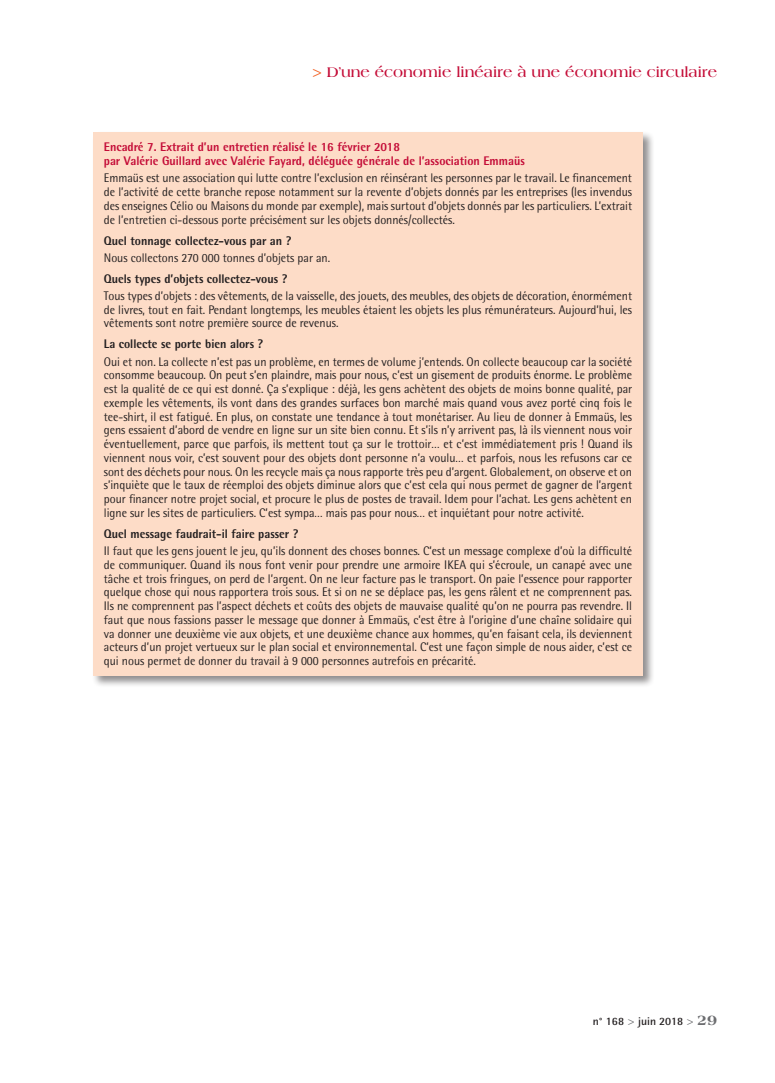
<style>
.page{position:relative;width:775px;height:1083px;background:#fff}
.page>*{position:absolute;margin:0;border:0;box-sizing:border-box;transform-origin:0 0}
.t1{font:700 15px "Americana Std";color:#c40c37}
.t2{font:12.5px/13.8px "Rotis Semi Sans Std";color:#231f20;text-align:justify;scale:.95 1}
.t3{font:800 12.5px "Rotis Semi Sans Std";color:#231f20;scale:.95 1}
.t4{font:800 12.5px/13.8px "Rotis Semi Sans Std";color:#c40c37;scale:.95 1}
.t5{font:700 11.25px "Rotis Semi Sans Std";color:#231f20}
.s1{font-size:15.62px;color:#f26428}
.s2{font-family:"Americana Std";color:#6c6d70}
.s3{font-family:"Americana Std";font-weight:800;font-size:15px;color:#6c6d70}
</style>
<div class="page">
<div style="left:91px;top:130px;width:563px;height:557px;background:#231f20;opacity:.5"></div>
<div style="left:93px;top:132px;width:549px;height:544px;background:#fddcc7"></div>
<p class="t1" style="left:312px;top:64px;width:406px"><span class="s1">&gt;</span> D’une économie linéaire à une économie circulaire</p>
<p class="t4" style="left:104px;top:140px;width:444px">Encadré 7. Extrait d’un entretien réalisé le 16 février 2018<br>par Valérie Guillard avec Valérie Fayard, déléguée générale de l’association Emmaüs</p>
<p class="t2" style="left:104px;top:171px;width:557px">Emmaüs est une association qui lutte contre l’exclusion en réinsérant les personnes par le travail. Le financement de l’activité de cette branche repose notamment sur la revente d’objets donnés par les entreprises (les invendus des enseignes Célio ou Maisons du monde par exemple), mais surtout d’objets donnés par les particuliers. L’extrait de l’entretien ci-dessous porte précisément sur les objets donnés/collectés.</p>
<p class="t3" style="left:104px;top:232px;width:199px">Quel tonnage collectez-vous par an ?</p>
<p class="t2" style="left:104px;top:251px;width:240px">Nous collectons 270 000 tonnes d’objets par an.</p>
<p class="t3" style="left:104px;top:270px;width:194px">Quels types d’objets collectez-vous ?</p>
<p class="t2" style="left:104px;top:289px;width:557px">Tous types d’objets : des vêtements, de la vaisselle, des jouets, des meubles, des objets de décoration, énormément de livres, tout en fait. Pendant longtemps, les meubles étaient les objets les plus rémunérateurs. Aujourd’hui, les vêtements sont notre première source de revenus.</p>
<p class="t3" style="left:104px;top:336px;width:169px">La collecte se porte bien alors ?</p>
<p class="t2" style="left:104px;top:354px;width:558px">Oui et non. La collecte n’est pas un problème, en termes de volume j’entends. On collecte beaucoup car la société consomme beaucoup. On peut s’en plaindre, mais pour nous, c’est un gisement de produits énorme. Le problème est la qualité de ce qui est donné. Ça s’explique : déjà, les gens achètent des objets de moins bonne qualité, par exemple les vêtements, ils vont dans des grandes surfaces bon marché mais quand vous avez porté cinq fois le tee-shirt, il est fatigué. En plus, on constate une tendance à tout monétariser. Au lieu de donner à Emmaüs, les gens essaient d’abord de vendre en ligne sur un site bien connu. Et s’ils n’y arrivent pas, là ils viennent nous voir éventuellement, parce que parfois, ils mettent tout ça sur le trottoir… et c’est immédiatement pris ! Quand ils viennent nous voir, c’est souvent pour des objets dont personne n’a voulu… et parfois, nous les refusons car ce sont des déchets pour nous. On les recycle mais ça nous rapporte très peu d’argent. Globalement, on observe et on s’inquiète que le taux de réemploi des objets diminue alors que c’est cela qui nous permet de gagner de l’argent pour financer notre projet social, et procure le plus de postes de travail. Idem pour l’achat. Les gens achètent en ligne sur les sites de particuliers. C’est sympa… mais pas pour nous… et inquiétant pour notre activité.</p>
<p class="t3" style="left:104px;top:525px;width:206px">Quel message faudrait-il faire passer ?</p>
<p class="t2" style="left:104px;top:544px;width:557px">Il faut que les gens jouent le jeu, qu’ils donnent des choses bonnes. C’est un message complexe d’où la difficulté de communiquer. Quand ils nous font venir pour prendre une armoire IKEA qui s’écroule, un canapé avec une tâche et trois fringues, on perd de l’argent. On ne leur facture pas le transport. On paie l’essence pour rapporter quelque chose qui nous rapportera trois sous. Et si on ne se déplace pas, les gens râlent et ne comprennent pas.<br>Ils ne comprennent pas l’aspect déchets et coûts des objets de mauvaise qualité qu’on ne pourra pas revendre. Il faut que nous fassions passer le message que donner à Emmaüs, c’est être à l’origine d’une chaîne solidaire qui va donner une deuxième vie aux objets, et une deuxième chance aux hommes, qu’en faisant cela, ils deviennent acteurs d’un projet vertueux sur le plan social et environnemental. C’est une façon simple de nous aider, c’est ce qui nous permet de donner du travail à 9 000 personnes autrefois en précarité.</p>
<p class="t5" style="left:592px;top:1014px;width:126px">n° 168 <span class="s2">&gt;</span> juin 2018 <span class="s2">&gt;</span> <span class="s3">29</span></p>
</div>
